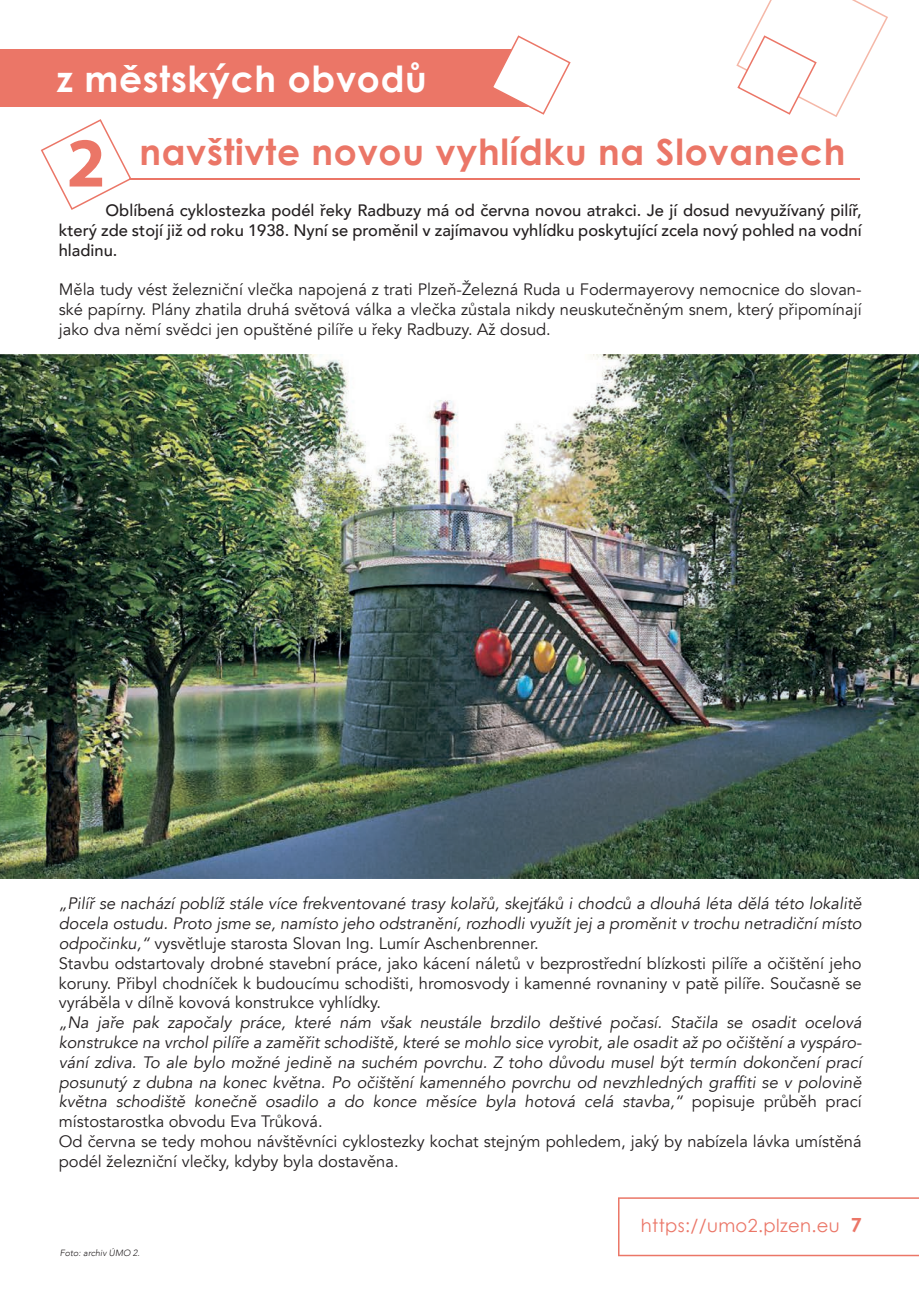
<style>
.page{position:relative;width:919px;height:1289px;background:#fff}
.page>*{position:absolute;margin:0;border:0;box-sizing:border-box;transform-origin:0 0}
.t1{font:700 36px "Century Gothic";letter-spacing:.02em;color:#eb7667}
.t2{font:700 36px "Century Gothic";letter-spacing:.02em;color:#fff}
.t3{font:18px "Century Gothic";letter-spacing:.02em;color:#eb7667}
.t4{font:16.5px/19.8px "Avenir";color:#231f20;text-align:justify}
.t5{font:italic 16.5px/19.8px "Avenir";color:#231f20}
.t6{font:500 16.5px/19.8px "Avenir";color:#231f20;text-align:justify}
.t7{font:italic 300 9px "Avenir";color:#231f20}
.s1{font-family:"Myriad Pro";font-size:70.5px}
.s2{font-style:italic}
.s3{font-style:normal}
.s4{font-weight:700;font-size:19.5px}
</style>
<div class="page">
<svg style="left:618px;top:1197px;width:300px;height:59px"></svg>
<div style="left:0;top:50px;width:538px;height:57px;background:#eb7667"></div>
<svg style="left:491px;top:35px;width:79px;height:80px"></svg>
<svg style="left:736px;top:0;width:152px;height:117px"></svg>
<img style="left:0;top:355px;width:918px;height:523px">
<svg style="left:41px;top:119px;width:90px;height:91px"></svg>
<hr style="left:131px;top:178px;width:729px;height:2px;background:#eb7667">
<h1 class="t2" style="left:56px;top:51px;width:372px">z městských obvodů</h1>
<h1 class="t1" style="left:67px;top:124px;width:780px"><span class="s1">2</span> navštivte novou vyhlídku na Slovanech</h1>
<p class="t6" style="left:59px;top:199px;width:804px;text-indent:47px">Oblíbená cyklostezka podél řeky Radbuzy má od června novou atrakci. Je jí dosud nevyužívaný pilíř, který zde stojí již od roku 1938. Nyní se proměnil v zajímavou vyhlídku poskytující zcela nový pohled na vodní hladinu.</p>
<p class="t4" style="left:59px;top:280px;width:804px">Měla tudy vést železniční vlečka napojená z trati Plzeň-Železná Ruda u Fodermayerovy nemocnice do slovan&shy;ské papírny. Plány zhatila druhá světová válka a vlečka zůstala nikdy neuskutečněným snem, který připomínají jako dva němí svědci jen opuštěné pilíře u řeky Radbuzy. Až dosud.</p>
<p class="t4" style="left:59px;top:894px;width:804px;text-align:left"><span class="s2">„Pilíř se nachází poblíž stále více frekventované trasy kolařů, skejťáků i chodců a dlouhá léta dělá této lokalitě docela ostudu. Proto jsme se, namísto jeho odstranění, rozhodli využít jej a proměnit v trochu netradiční místo odpočinku,“</span> vysvětluje starosta Slovan Ing. Lumír Aschenbrenner.<br>Stavbu odstartovaly drobné stavební práce, jako kácení náletů v bezprostřední blízkosti pilíře a očištění jeho koruny. Přibyl chodníček k budoucímu schodišti, hromosvody i kamenné rovnaniny v patě pilíře. Současně se vyráběla v dílně kovová konstrukce vyhlídky.</p>
<p class="t5" style="left:59px;top:1012px;width:804px">„Na jaře pak započaly práce, které nám však neustále brzdilo deštivé počasí. Stačila se osadit ocelová konstrukce na vrchol pilíře a zaměřit schodiště, které se mohlo sice vyrobit, ale osadit až po očištění a vyspáro&shy;vání zdiva. To ale bylo možné jedině na suchém povrchu. Z toho důvodu musel být termín dokončení prací posunutý z dubna na konec května. Po očištění kamenného povrchu od nevzhledných graffiti se v polovině května schodiště konečně osadilo a do konce měsíce byla hotová celá stavba,“ <span class="s3">popisuje průběh prací místostarostka obvodu Eva Trůková.<br>Od června se tedy mohou návštěvníci cyklostezky kochat stejným pohledem, jaký by nabízela lávka umístěná podél železniční vlečky, kdyby byla dostavěna.</span></p>
<p class="t7" style="left:60px;top:1247px;width:81px">Foto: archiv ÚMO 2.</p>
<p class="t3" style="left:641px;top:1212px;width:222px">https://umo2.plzen.eu <span class="s4">7</span></p>
</div>
